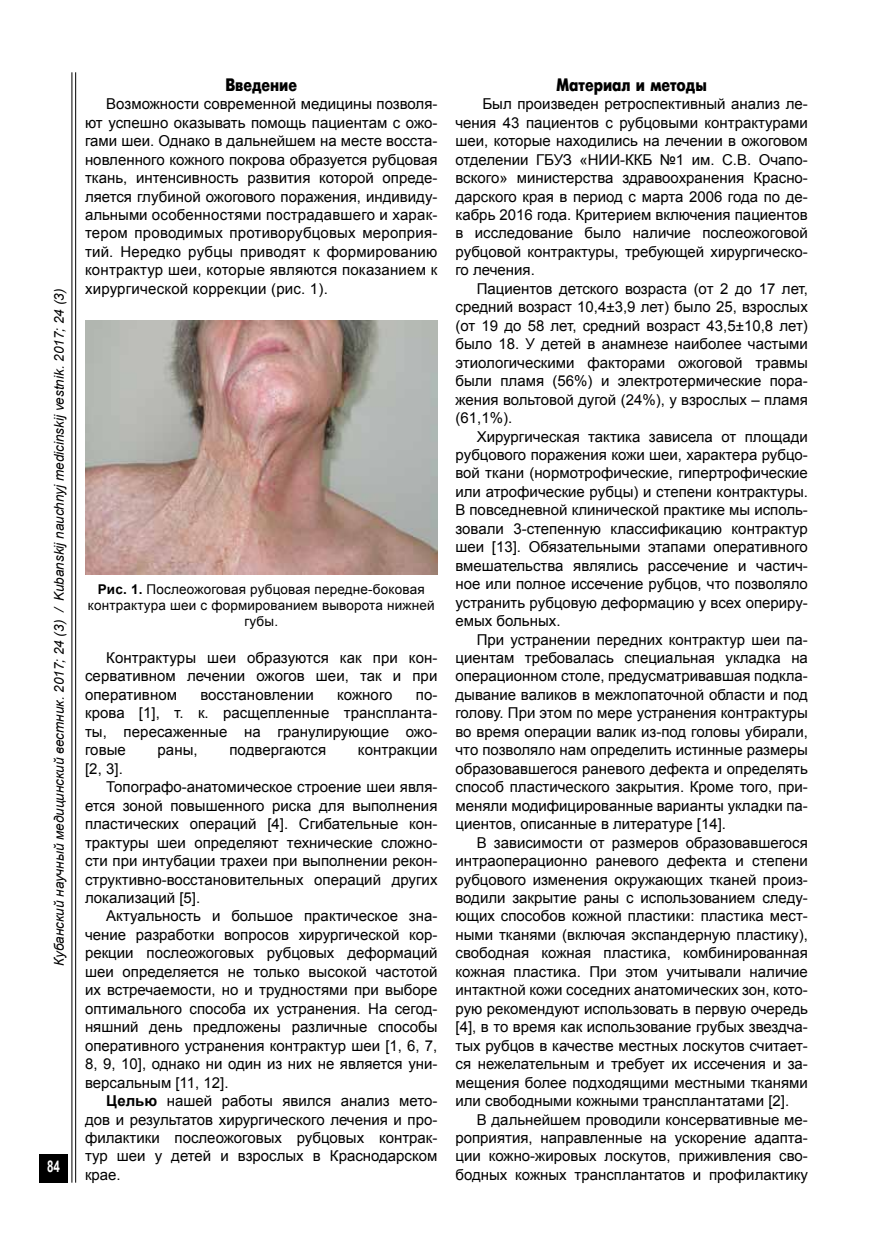
<style>
.page{position:relative;width:893px;height:1255px;background:#fff}
.page>*{position:absolute;margin:0;border:0;box-sizing:border-box;transform-origin:0 0}
.t1{font:700 18px "Futuris";color:#000;scale:.8 1}
.t2{font:700 16.2px "Arial";color:#fff;scale:.71 1}
.t3{font:15px/18.5px "Arial";color:#000;text-align:justify}
.t4{font:italic 13.5px "Arial";color:#000}
.t5{font:13.5px/16.2px "Arial";letter-spacing:.015em;color:#000;text-align:center}
.s1{font-weight:700}
</style>
<div class="page">
<hr style="left:75px;top:72px;width:1px;height:1110px;background:#000">
<hr style="left:72px;top:72px;width:1px;height:1110px;background:#000">
<div style="left:39px;top:1153px;width:29px;height:29px;background:#000"></div>
<img style="left:85px;top:321px;width:352px;height:253px">
<p class="t4" style="left:50px;top:966px;width:679px;rotate:-90deg">Кубанский научный медицинский вестник. 2017; 24 (3) / Kubanskij nauchnyj medicinskij vestnik. 2017; 24 (3)</p>
<p class="t2" style="left:47px;top:1155px;width:20px">84</p>
<p class="t1" style="left:225px;top:75px;width:91px">Введение</p>
<p class="t3" style="left:85px;top:95px;width:354px;text-indent:21px">Возможности современной медицины позволя&shy;ют успешно оказывать помощь пациентам с ожо&shy;гами шеи. Однако в дальнейшем на месте восста&shy;новленного кожного покрова образуется рубцовая ткань, интенсивность развития которой опреде&shy;ляется глубиной ожогового поражения, индивиду&shy;альными особенностями пострадавшего и харак&shy;тером проводимых противорубцовых мероприя&shy;тий. Нередко рубцы приводят к формированию контрактур шеи, которые являются показанием к хирургической коррекции (рис. 1).</p>
<p class="t5" style="left:88px;top:581px;width:348px"><span class="s1">Рис. 1.</span> Послеожоговая рубцовая передне-боковая контрактура шеи с формированием выворота нижней губы.</p>
<p class="t3" style="left:85px;top:648px;width:354px;text-indent:21px">Контрактуры шеи образуются как при кон&shy;сервативном лечении ожогов шеи, так и при оперативном</p>
<p class="t3" style="left:85px;top:685px;width:354px;text-indent:331px">по&shy;крова [1], т. к. расщепленные транспланта&shy;ты, пересаженные на гранулирующие ожо&shy;говые</p>
<p class="t3" style="left:200px;top:685px;width:115px">восстановлении</p>
<p class="t3" style="left:337px;top:685px;width:57px">кожного</p>
<p class="t3" style="left:158px;top:740px;width:42px">раны,</p>
<p class="t3" style="left:229px;top:740px;width:98px">подвергаются</p>
<p class="t3" style="left:358px;top:740px;width:81px">контракции</p>
<p class="t3" style="left:85px;top:759px;width:39px">[2, 3].</p>
<p class="t3" style="left:106px;top:777px;width:333px">Топографо-анатомическое строение шеи явля-</p>
<p class="t3" style="left:85px;top:796px;width:354px">ется зоной повышенного риска для выполнения</p>
<p class="t3" style="left:85px;top:814px;width:354px">пластических операций [4]. Сгибательные кон-</p>
<p class="t3" style="left:85px;top:833px;width:354px">трактуры шеи определяют технические сложно-</p>
<p class="t3" style="left:85px;top:851px;width:354px">сти при интубации трахеи при выполнении рекон-</p>
<p class="t3" style="left:85px;top:870px;width:354px">структивно-восстановительных операций других</p>
<p class="t3" style="left:85px;top:888px;width:117px">локализаций [5].</p>
<p class="t3" style="left:106px;top:906px;width:333px">Актуальность и большое практическое зна-</p>
<p class="t3" style="left:85px;top:925px;width:354px">чение разработки вопросов хирургической кор-</p>
<p class="t3" style="left:85px;top:943px;width:354px">рекции послеожоговых рубцовых деформаций</p>
<p class="t3" style="left:85px;top:962px;width:354px">шеи определяется не только высокой частотой</p>
<p class="t3" style="left:85px;top:980px;width:354px">их встречаемости, но и трудностями при выборе</p>
<p class="t3" style="left:85px;top:999px;width:354px">оптимального способа их устранения. На сегод-</p>
<p class="t3" style="left:85px;top:1017px;width:354px">няшний день предложены различные способы</p>
<p class="t3" style="left:85px;top:1036px;width:354px">оперативного устранения контрактур шеи [1, 6, 7,</p>
<p class="t3" style="left:85px;top:1054px;width:354px">8, 9, 10], однако ни один из них не является уни-</p>
<p class="t3" style="left:85px;top:1072px;width:145px">версальным [11, 12].</p>
<p class="t3" style="left:106px;top:1091px;width:333px"><span class="s1">Целью</span> нашей работы явился анализ мето-</p>
<p class="t3" style="left:85px;top:1109px;width:354px">дов и результатов хирургического лечения и про-</p>
<p class="t3" style="left:85px;top:1128px;width:354px">филактики послеожоговых рубцовых контрак-</p>
<p class="t3" style="left:85px;top:1146px;width:354px">тур шеи у детей и взрослых в Краснодарском</p>
<p class="t3" style="left:85px;top:1165px;width:37px">крае.</p>
<p class="t1" style="left:557px;top:75px;width:189px">Материал и методы</p>
<p class="t3" style="left:455px;top:95px;width:354px;text-indent:27px">Был произведен ретроспективный анализ ле&shy;чения 43 пациентов с рубцовыми контрактурами шеи, которые находились на лечении в ожоговом отделении ГБУЗ «НИИ-ККБ №1 им. С.В. Очапо&shy;вского» министерства здравоохранения Красно&shy;дарского края в период с марта 2006 года по де&shy;кабрь 2016 года. Критерием включения пациентов в исследование было наличие послеожоговой рубцовой контрактуры, требующей хирургическо&shy;го лечения.</p>
<p class="t3" style="left:455px;top:279px;width:354px;text-indent:21px">Пациентов детского возраста (от 2 до 17 лет, средний возраст 10,4±3,9 лет) было 25, взрослых (от 19 до 58 лет, средний возраст 43,5±10,8 лет) было 18. У детей в анамнезе наиболее частыми этиологическими факторами ожоговой травмы были пламя (56%) и электротермические пора&shy;жения вольтовой дугой (24%), у взрослых – пламя (61,1%).</p>
<p class="t3" style="left:455px;top:427px;width:354px;text-indent:21px">Хирургическая тактика зависела от площади рубцового поражения кожи шеи, характера рубцо&shy;вой ткани (нормотрофические, гипертрофические или атрофические рубцы) и степени контрактуры.<br>В повседневной клинической практике мы исполь&shy;зовали 3-степенную классификацию контрактур шеи [13]. Обязательными этапами оперативного вмешательства являлись рассечение и частич&shy;ное или полное иссечение рубцов, что позволяло устранить рубцовую деформацию у всех опериру&shy;емых больных.</p>
<p class="t3" style="left:455px;top:630px;width:354px;text-indent:21px">При устранении передних контрактур шеи па&shy;циентам требовалась специальная укладка на операционном столе, предусматривавшая подкла&shy;дывание валиков в межлопаточной области и под голову. При этом по мере устранения контрактуры во время операции валик из-под головы убирали, что позволяло нам определить истинные размеры образовавшегося раневого дефекта и определять способ пластического закрытия. Кроме того, при&shy;меняли модифицированные варианты укладки па&shy;циентов, описанные в литературе [14].</p>
<p class="t3" style="left:455px;top:833px;width:354px;text-indent:21px">В зависимости от размеров образовавшегося интраоперационно раневого дефекта и степени рубцового изменения окружающих тканей произ&shy;водили закрытие раны с использованием следу&shy;ющих способов кожной пластики: пластика мест&shy;ными тканями (включая экспандерную пластику), свободная кожная пластика, комбинированная кожная пластика. При этом учитывали наличие интактной кожи соседних анатомических зон, кото&shy;рую рекомендуют использовать в первую очередь [4], в то время как использование грубых звездча&shy;тых рубцов в качестве местных лоскутов считает&shy;ся нежелательным и требует их иссечения и за&shy;мещения более подходящими местными тканями или свободными кожными трансплантатами [2].</p>
<p class="t3" style="left:455px;top:1109px;width:354px;text-indent:21px">В дальнейшем проводили консервативные ме&shy;роприятия, направленные на ускорение адапта&shy;ции кожно-жировых лоскутов, приживления сво&shy;бодных кожных трансплантатов и профилактику</p>
</div>
